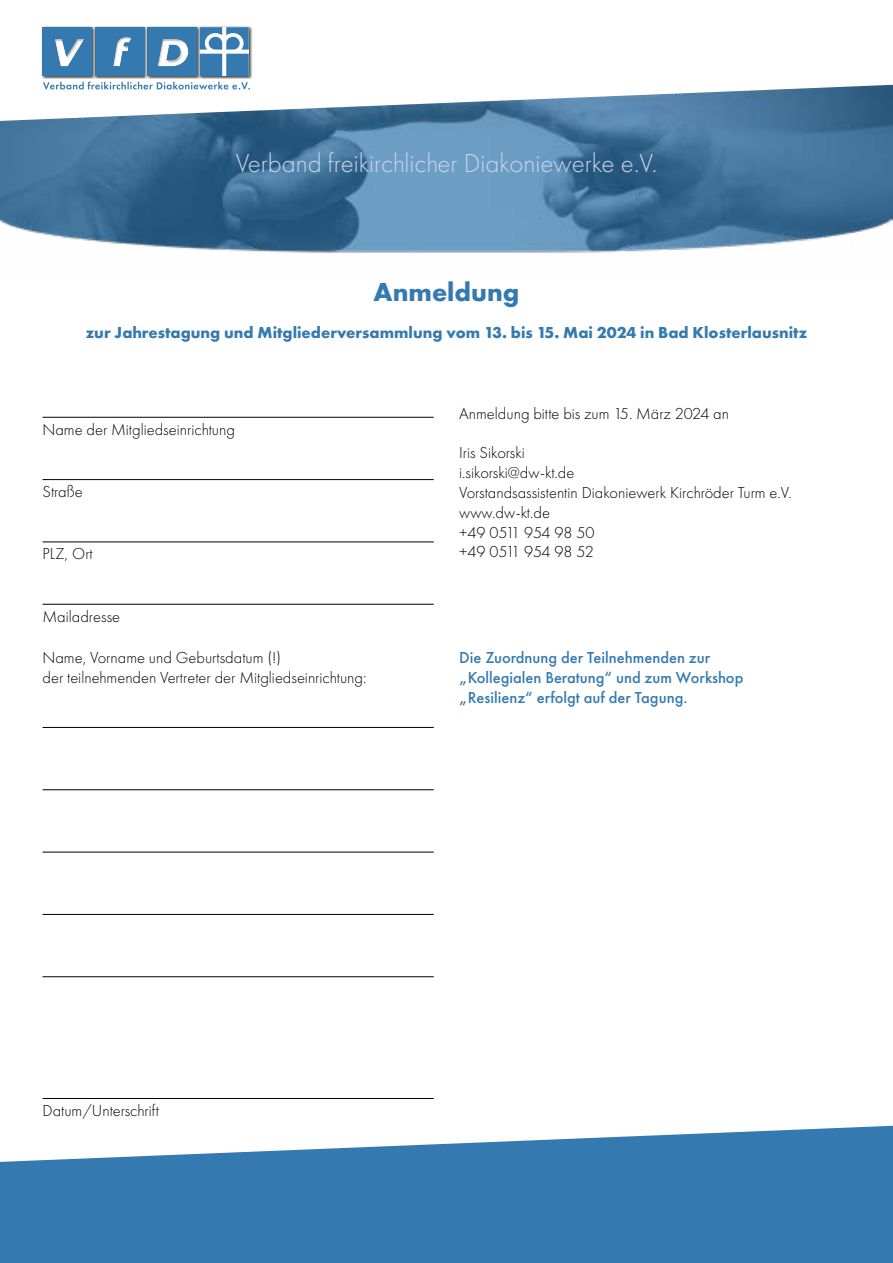
<style>
.page{position:relative;width:893px;height:1263px;background:#fff}
.page>*{position:absolute;margin:0;border:0;box-sizing:border-box;transform-origin:0 0}
.t1{font:300 27px "Futura PT";color:#cbd4e8}
.t2{font:700 27px "Futura PT";color:#347ab0}
.t3{font:300 16.5px/19.8px "Futura PT";color:#000}
.t4{font:500 16.5px/19.8px "Futura PT";color:#347ab0}
.t5{font:700 16.5px "Futura PT";color:#347ab0}
</style>
<div class="page">
<img style="left:0;top:121px;width:893px;height:132px">
<svg style="left:0;top:67px;width:893px;height:54px"></svg>
<svg style="left:0;top:1126px;width:893px;height:137px;background:#4e8bba"></svg>
<hr style="left:43px;top:417px;width:391px;height:1px;background:#000">
<hr style="left:43px;top:479px;width:391px;height:1px;background:#000">
<hr style="left:43px;top:541px;width:391px;height:1px;background:#000">
<hr style="left:43px;top:604px;width:391px;height:1px;background:#000">
<hr style="left:43px;top:727px;width:391px;height:1px;background:#000">
<hr style="left:43px;top:789px;width:391px;height:1px;background:#000">
<hr style="left:43px;top:852px;width:391px;height:1px;background:#000">
<hr style="left:43px;top:914px;width:391px;height:1px;background:#000">
<hr style="left:43px;top:976px;width:391px;height:1px;background:#000">
<hr style="left:43px;top:1098px;width:391px;height:1px;background:#000">
<div style="left:199px;top:26px;width:54px;height:53px;background:#000;opacity:.75"></div>
<div style="left:147px;top:26px;width:54px;height:53px;background:#000;opacity:.75"></div>
<div style="left:147px;top:27px;width:49px;height:49px;background:#347ab0"></div>
<div style="left:94px;top:26px;width:54px;height:53px;background:#000;opacity:.75"></div>
<div style="left:95px;top:27px;width:49px;height:49px;background:#347ab0"></div>
<div style="left:42px;top:26px;width:54px;height:53px;background:#000;opacity:.75"></div>
<div style="left:43px;top:27px;width:49px;height:49px;background:#347ab0"></div>
<svg style="left:200px;top:27px;width:49px;height:49px"></svg>
<div style="left:41px;top:29px;width:55px;height:38px;background:#000;opacity:.3"></div>
<div style="left:145px;top:29px;width:55px;height:38px;background:#000;opacity:.3"></div>
<div style="left:100px;top:28px;width:44px;height:39px;background:#000;opacity:.3"></div>
<svg style="left:43px;top:82px;width:207px;height:8px"></svg>
<p class="t1" style="left:236px;top:147px;width:423px">Verband freikirchlicher Diakoniewerke e.V.</p>
<p class="t2" style="left:373px;top:275px;width:147px">Anmeldung</p>
<p class="t5" style="left:86px;top:322px;width:723px">zur Jahrestagung und Mitgliederversammlung vom 13. bis 15. Mai 2024 in Bad Klosterlausnitz</p>
<p class="t3" style="left:43px;top:419px;width:194px">Name der Mitgliedseinrichtung</p>
<p class="t3" style="left:43px;top:482px;width:42px">Straße</p>
<p class="t3" style="left:43px;top:544px;width:52px">PLZ, Ort</p>
<p class="t3" style="left:43px;top:606px;width:79px">Mailadresse</p>
<p class="t3" style="left:43px;top:647px;width:325px">Name, Vorname und Geburtsdatum (!)<br>der teilnehmenden Vertreter der Mitgliedseinrichtung:</p>
<p class="t3" style="left:459px;top:403px;width:271px">Anmeldung bitte bis zum 15. März 2024 an</p>
<p class="t3" style="left:459px;top:443px;width:334px">Iris Sikorski<br>i.sikorski@dw-kt.de<br>Vorstandsassistentin Diakoniewerk Kirchröder Turm e.V. www.dw-kt.de<br>+49 0511 954 98 50<br>+49 0511 954 98 52</p>
<p class="t4" style="left:459px;top:648px;width:286px">Die Zuordnung der Teilnehmenden zur „Kollegialen Beratung“ und zum Workshop „Resilienz“ erfolgt auf der Tagung.</p>
<p class="t3" style="left:43px;top:1100px;width:118px">Datum/Unterschrift</p>
</div>
